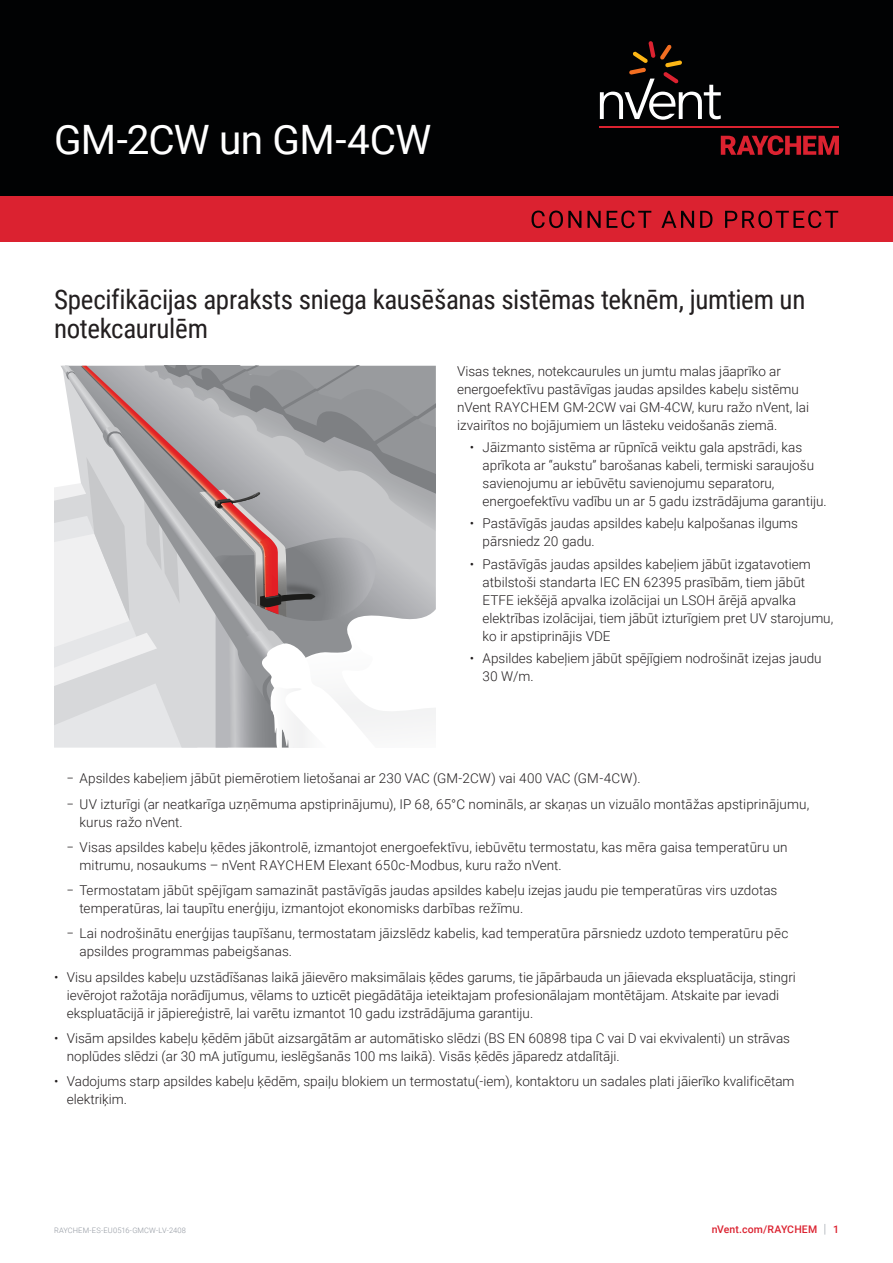
<style>
.page{position:relative;width:893px;height:1263px;background:#fff}
.page>*{position:absolute;margin:0;border:0;box-sizing:border-box;transform-origin:0 0}
.Title_Product_Name{font:40.5px "Roboto";letter-spacing:-.015em;color:#fff}
.Product_Description{font:27px/28.5px "Roboto Condensed";letter-spacing:-.015em;color:#231f20}
.Sub_Bullet{font:300 13.5px/18px "Roboto";color:#231f20}
.Sub_Bullet-2{font:300 13.5px/18px "Roboto";color:#231f20;scale:.8 1}
.t1{font:500 10.5px "Roboto";letter-spacing:.015em;color:#db2230}
.t2{font:300 7.5px "Roboto";letter-spacing:.015em;color:#8f959e}
.s1{font-weight:300;font-size:12.6px;color:#8f959e}
</style>
<div class="page">
<div style="left:0;top:0;width:893px;height:196px;background:#010203"></div>
<div style="left:0;top:196px;width:893px;height:45px;background:#db2230"></div>
<svg style="left:532px;top:211px;width:306px;height:17px"></svg>
<svg style="left:721px;top:135px;width:118px;height:20px"></svg>
<hr style="left:600px;top:127px;width:239px;height:1px;background:#db2230">
<svg style="left:600px;top:41px;width:121px;height:79px"></svg>
<svg style="left:54px;top:366px;width:382px;height:382px"></svg>
<p class="Title_Product_Name" style="left:54px;top:111px;width:379px">GM-2CW un GM-4CW</p>
<p class="Product_Description" style="left:54px;top:285px;width:753px">Specifikācijas apraksts sniega kausēšanas sistēmas teknēm, jumtiem un notekcaurulēm</p>
<p class="Sub_Bullet" style="left:457px;top:362px;width:353px">Visas teknes, notekcaurules un jumtu malas jāaprīko ar energoefektīvu pastāvīgas jaudas apsildes kabeļu sistēmu nVent RAYCHEM GM-2CW vai GM-4CW, kuru ražo nVent, lai izvairītos no bojājumiem un lāsteku veidošanās ziemā.</p>
<p class="Sub_Bullet" style="left:483px;top:438px;width:346px;text-indent:-13px">• Jāizmanto sistēma ar rūpnīcā veiktu gala apstrādi, kas aprīkota ar “aukstu” barošanas kabeli, termiski saraujošu savienojumu ar iebūvētu savienojumu separatoru, energoefektīvu vadību un ar 5 gadu izstrādājuma garantiju.</p>
<p class="Sub_Bullet" style="left:483px;top:514px;width:317px;text-indent:-13px">• Pastāvīgās jaudas apsildes kabeļu kalpošanas ilgums pārsniedz 20 gadu.</p>
<p class="Sub_Bullet" style="left:483px;top:554px;width:352px;text-indent:-13px">• Pastāvīgās jaudas apsildes kabeļiem jābūt izgatavotiem atbilstoši standarta IEC EN 62395 prasībām, tiem jābūt ETFE iekšējā apvalka izolācijai un LSOH ārējā apvalka elektrības izolācijai, tiem jābūt izturīgiem pret UV starojumu, ko ir apstiprinājis VDE</p>
<p class="Sub_Bullet" style="left:483px;top:649px;width:341px;text-indent:-13px">• Apsildes kabeļiem jābūt spējīgiem nodrošināt izejas jaudu<br>30 W/m.</p>
<p class="Sub_Bullet-2" style="left:67px;top:769px;width:719px">– Apsildes kabeļiem jābūt piemērotiem lietošanai ar 230 VAC (GM-2CW) vai 400 VAC (GM-4CW).</p>
<p class="Sub_Bullet-2" style="left:80px;top:794px;width:914px;text-indent:-13px">– UV izturīgi (ar neatkarīga uzņēmuma apstiprinājumu), IP 68, 65°C nomināls, ar skaņas un vizuālo montāžas apstiprinājumu, kurus ražo nVent.</p>
<p class="Sub_Bullet-2" style="left:80px;top:837px;width:887px;text-indent:-13px">– Visas apsildes kabeļu ķēdes jākontrolē, izmantojot energoefektīvu, iebūvētu termostatu, kas mēra gaisa temperatūru un mitrumu, nosaukums – nVent RAYCHEM Elexant 650c-Modbus, kuru ražo nVent.</p>
<p class="Sub_Bullet-2" style="left:80px;top:881px;width:874px;text-indent:-13px">– Termostatam jābūt spējīgam samazināt pastāvīgās jaudas apsildes kabeļu izejas jaudu pie temperatūras virs uzdotas temperatūras, lai taupītu enerģiju, izmantojot ekonomisks darbības režīmu.</p>
<p class="Sub_Bullet-2" style="left:80px;top:924px;width:887px;text-indent:-13px">– Lai nodrošinātu enerģijas taupīšanu, termostatam jāizslēdz kabelis, kad temperatūra pārsniedz uzdoto temperatūru pēc apsildes programmas pabeigšanas.</p>
<p class="Sub_Bullet" style="left:67px;top:967px;width:731px;text-indent:-13px">• Visu apsildes kabeļu uzstādīšanas laikā jāievēro maksimālais ķēdes garums, tie jāpārbauda un jāievada ekspluatācija, stingri ievērojot ražotāja norādījumus, vēlams to uzticēt piegādātāja ieteiktajam profesionālajam montētājam. Atskaite par ievadi ekspluatācijā ir jāpiereģistrē, lai varētu izmantot 10 gadu izstrādājuma garantiju.</p>
<p class="Sub_Bullet" style="left:67px;top:1028px;width:725px;text-indent:-13px">• Visām apsildes kabeļu ķēdēm jābūt aizsargātām ar automātisko slēdzi (BS EN 60898 tipa C vai D vai ekvivalenti) un strāvas noplūdes slēdzi (ar 30 mA jutīgumu, ieslēgšanās 100 ms laikā). Visās ķēdēs jāparedz atdalītāji.</p>
<p class="Sub_Bullet" style="left:67px;top:1071px;width:729px;text-indent:-13px">• Vadojums starp apsildes kabeļu ķēdēm, spaiļu blokiem un termostatu(-iem), kontaktoru un sadales plati jāierīko kvalificētam elektriķim.</p>
<p class="t2" style="left:54px;top:1225px;width:134px">RAYCHEM-ES-EU0516-GMCW-LV-2408</p>
<p class="t1" style="left:712px;top:1222px;width:129px">nVent.com/RAYCHEM <span class="s1">|</span> 1</p>
</div>
